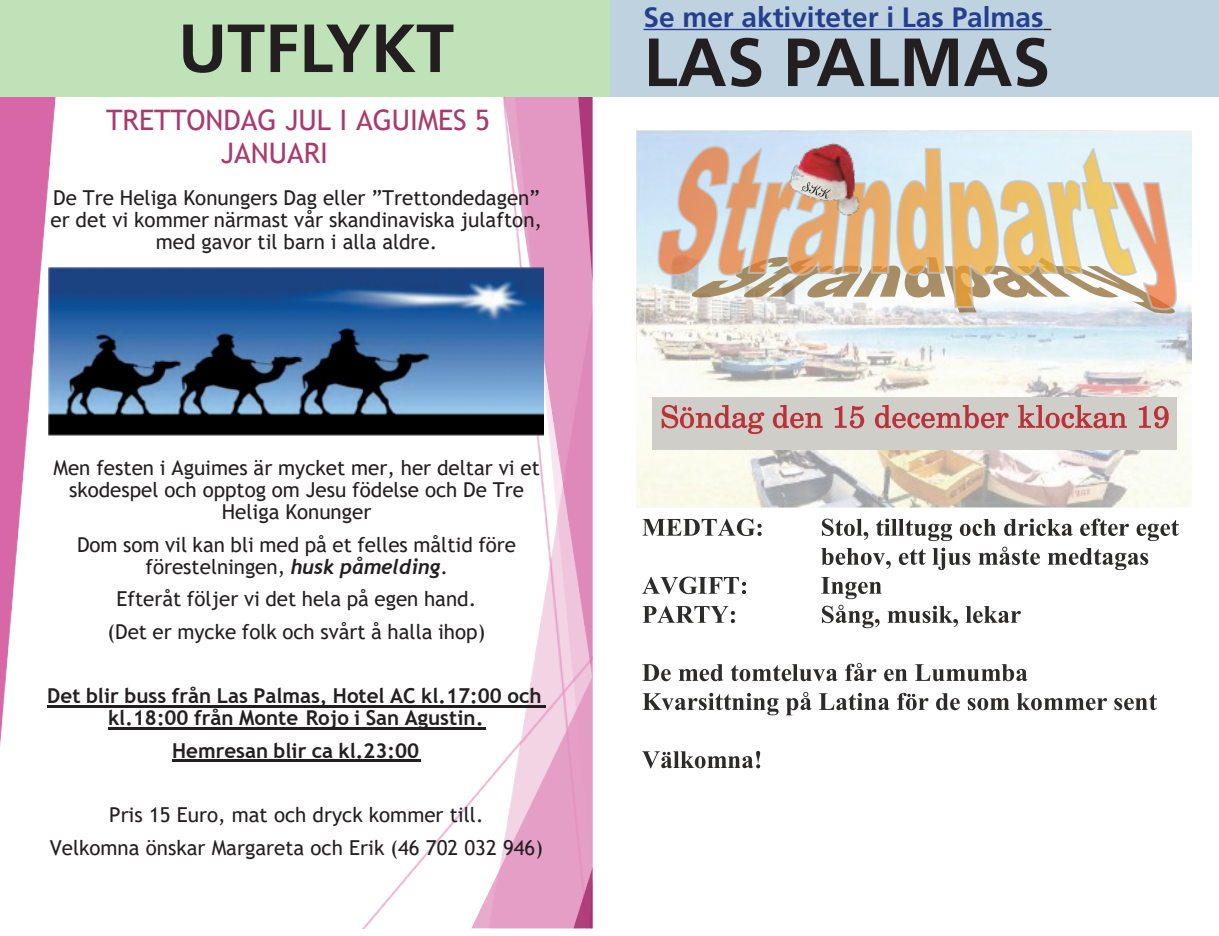
<style>
.page{position:relative;width:1219px;height:936px;background:#fff}
.page>*{position:absolute;margin:0;border:0;box-sizing:border-box;transform-origin:0 0}
.PLATS__aktiviteter{font:700 68px "Frutiger LT Std";color:#231f20}
.t1{font:28.2px/33.8px "Trebuchet MS";color:#ab396e}
.PLATS__aktiviteter-2{font:700 28px "Frutiger LT Std";color:#253f8e}
.t2{font:20.6px/22px "Trebuchet MS";color:#231f20;text-align:center}
.t3{font:700 20.6px/22px "Trebuchet MS";color:#231f20;text-align:center}
.s1{font-family:"Trebuchet";font-weight:700;font-style:italic}
</style>
<div class="page">
<img style="left:363px;top:707px;width:108px;height:221px">
<img style="left:471px;top:679px;width:121px;height:249px">
<img style="left:503px;top:96px;width:89px;height:583px">
<img style="left:578px;top:96px;width:14px;height:186px">
<img style="left:573px;top:867px;width:19px;height:61px">
<img style="left:0;top:96px;width:56px;height:650px">
<hr style="left:47px;top:705px;width:499px;height:2px;background:#231f20">
<hr style="left:108px;top:727px;width:377px;height:2px;background:#231f20">
<hr style="left:172px;top:759px;width:249px;height:3px;background:#231f20">
<img style="left:49px;top:267px;width:494px;height:168px">
<div style="left:609px;top:0;width:610px;height:96px;background:#bfd2e0"></div>
<hr style="left:643px;top:29px;width:400px;height:1px;background:#253f8e">
<img style="left:636px;top:130px;width:555px;height:377px">
<img style="left:782px;top:131px;width:94px;height:14px">
<svg style="left:657px;top:145px;width:521px;height:168px;background:#dbc8b2"></svg>
<svg style="left:642px;top:518px;width:120px;height:18px"></svg>
<svg style="left:822px;top:518px;width:46px;height:22px"></svg>
<svg style="left:876px;top:518px;width:76px;height:23px"></svg>
<svg style="left:960px;top:519px;width:36px;height:17px"></svg>
<svg style="left:1004px;top:518px;width:69px;height:18px"></svg>
<svg style="left:1080px;top:518px;width:49px;height:18px"></svg>
<svg style="left:1137px;top:520px;width:42px;height:21px"></svg>
<svg style="left:821px;top:548px;width:70px;height:21px"></svg>
<svg style="left:899px;top:549px;width:27px;height:16px"></svg>
<svg style="left:932px;top:547px;width:38px;height:23px"></svg>
<svg style="left:978px;top:546px;width:62px;height:19px"></svg>
<svg style="left:1048px;top:548px;width:100px;height:22px"></svg>
<svg style="left:642px;top:576px;width:104px;height:18px"></svg>
<svg style="left:643px;top:605px;width:92px;height:18px"></svg>
<svg style="left:821px;top:577px;width:61px;height:51px"></svg>
<svg style="left:888px;top:605px;width:70px;height:22px"></svg>
<svg style="left:966px;top:606px;width:55px;height:17px"></svg>
<svg style="left:642px;top:664px;width:29px;height:17px"></svg>
<svg style="left:679px;top:664px;width:44px;height:17px"></svg>
<svg style="left:731px;top:664px;width:106px;height:17px"></svg>
<svg style="left:845px;top:662px;width:31px;height:19px"></svg>
<svg style="left:884px;top:669px;width:23px;height:12px"></svg>
<svg style="left:915px;top:664px;width:112px;height:17px"></svg>
<svg style="left:642px;top:692px;width:137px;height:23px"></svg>
<svg style="left:786px;top:691px;width:26px;height:24px"></svg>
<svg style="left:819px;top:692px;width:71px;height:18px"></svg>
<svg style="left:897px;top:692px;width:31px;height:18px"></svg>
<svg style="left:936px;top:693px;width:24px;height:17px"></svg>
<svg style="left:968px;top:698px;width:41px;height:12px"></svg>
<svg style="left:1017px;top:693px;width:90px;height:17px"></svg>
<svg style="left:1114px;top:694px;width:43px;height:16px"></svg>
<svg style="left:642px;top:751px;width:118px;height:17px"></svg>
<div style="left:652px;top:397px;width:524px;height:52px;background:#cfcec8"></div>
<svg style="left:662px;top:405px;width:102px;height:29px"></svg>
<svg style="left:773px;top:405px;width:50px;height:23px"></svg>
<svg style="left:835px;top:405px;width:29px;height:23px"></svg>
<svg style="left:875px;top:405px;width:134px;height:23px"></svg>
<svg style="left:1018px;top:405px;width:109px;height:23px"></svg>
<svg style="left:1139px;top:406px;width:30px;height:22px"></svg>
<div style="left:0;top:0;width:609px;height:96px;background:#bfe2b8"></div>
<p class="PLATS__aktiviteter" style="left:178px;top:8px;width:277px">UTFLYKT</p>
<p class="t1" style="left:221px;top:103px;width:271px;text-indent:-114px">TRETTONDAG JUL I AGUIMES 5<br>JANUARI</p>
<p class="t2" style="left:51px;top:186px;width:493px">De Tre Heliga Konungers Dag eller ”Trettondedagen” er det vi kommer närmast vår skandinaviska julafton, med gavor til barn i alla aldre.</p>
<p class="t2" style="left:53px;top:457px;width:488px">Men festen i Aguimes är mycket mer, her deltar vi et skodespel och opptog om Jesu födelse och De Tre<br>Heliga Konunger</p>
<p class="t2" style="left:77px;top:533px;width:441px">Dom som vil kan bli med på et felles måltid före förestelningen, <span class="s1">husk påmelding</span>.</p>
<p class="t2" style="left:108px;top:582px;width:379px;line-height:32.2px">Efteråt följer vi det hela på egen hand. (Det er mycke folk och svårt å halla ihop)</p>
<p class="t3" style="left:47px;top:685px;width:496px">Det blir buss från Las Palmas, Hotel AC kl.17:00 och kl.18:00 från Monte Rojo i San Agustin.</p>
<p class="t3" style="left:172px;top:739px;width:248px">Hemresan blir ca kl.23:00</p>
<p class="t2" style="left:50px;top:798px;width:495px;line-height:32.2px">Pris 15 Euro, mat och dryck kommer till.<br>Velkomna önskar Margareta och Erik (46 702 032 946)</p>
<p class="PLATS__aktiviteter-2" style="left:643px;top:0;width:401px">Se mer aktiviteter i Las Palmas</p>
<p class="PLATS__aktiviteter" style="left:643px;top:22px;width:408px">LAS PALMAS</p>
</div>
